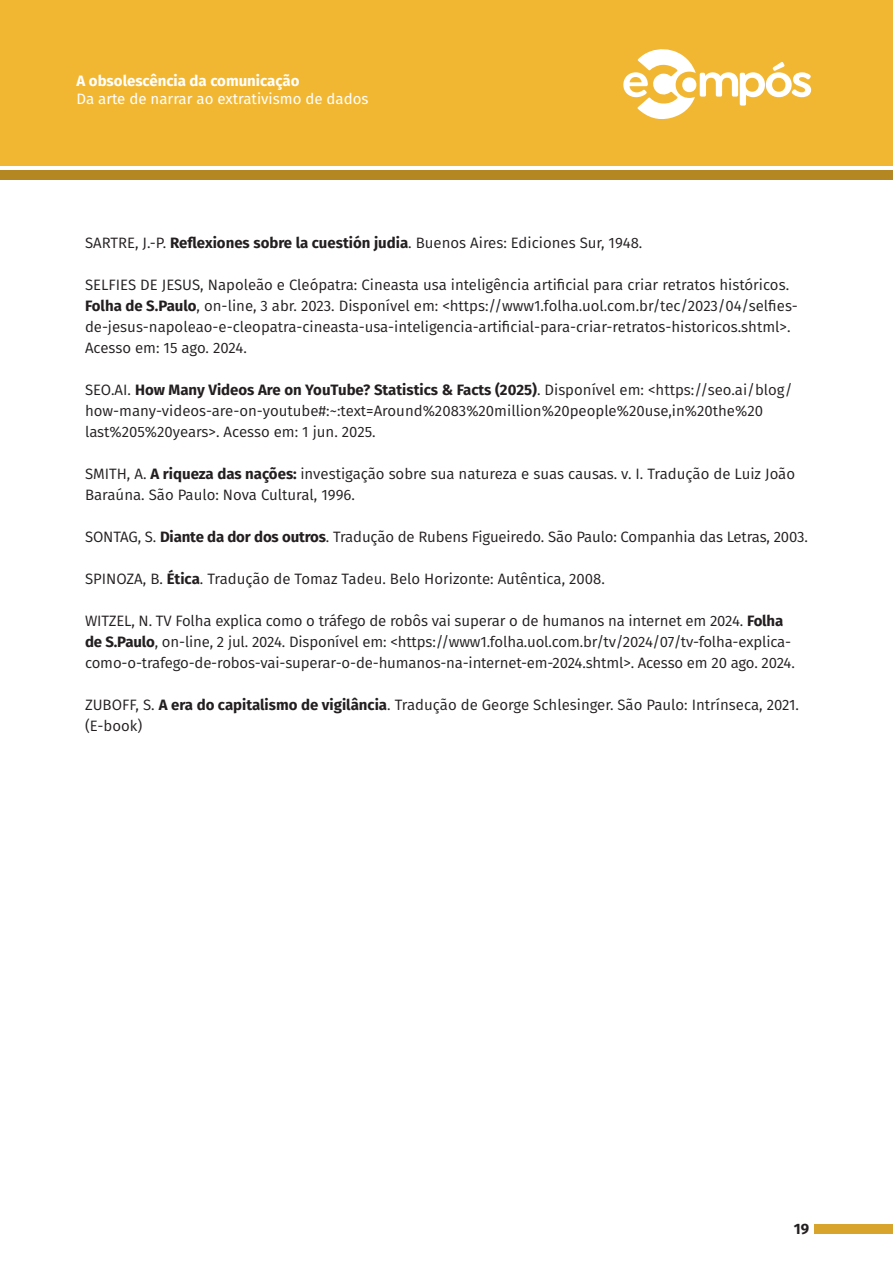
<style>
.page{position:relative;width:893px;height:1263px;background:#fff}
.page>*{position:absolute;margin:0;border:0;box-sizing:border-box;transform-origin:0 0}
.Texto{font:15px/21px "Fira Sans";color:#231f20}
.t1{font:15px "Fira Sans";color:#fff}
.t2{font:700 15px "Fira Sans";color:#fff}
.t3{font:700 15px "Fira Sans";color:#231f20}
.s1{font-weight:700}
</style>
<div class="page">
<div style="left:0;top:0;width:893px;height:166px;background:#f2b732"></div>
<div style="left:0;top:170px;width:893px;height:10px;background:#b48723"></div>
<div style="left:814px;top:1224px;width:79px;height:9px;background:#d9a42c"></div>
<svg style="left:623px;top:49px;width:188px;height:70px"></svg>
<p class="t2" style="left:77px;top:68px;width:224px">A obsolescência da comunicação</p>
<p class="t1" style="left:77px;top:87px;width:293px">Da arte de narrar ao extrativismo de dados</p>
<p class="Texto" style="left:85px;top:232px;width:559px">SARTRE, J.-P. <span class="s1">Reflexiones sobre la cuestión judia</span>. Buenos Aires: Ediciones Sur, 1948.</p>
<p class="Texto" style="left:85px;top:274px;width:714px">SELFIES DE JESUS, Napoleão e Cleópatra: Cineasta usa inteligência artificial para criar retratos históricos.<br><span class="s1">Folha de S.Paulo</span>, on-line, 3 abr. 2023. Disponível em: &lt;https://www1.folha.uol.com.br/tec/2023/04/selfies&shy;de-jesus-napoleao-e-cleopatra-cineasta-usa-inteligencia-artificial-para-criar-retratos-historicos.shtml&gt;.<br>Acesso em: 15 ago. 2024.</p>
<p class="Texto" style="left:85px;top:379px;width:709px">SEO.AI. <span class="s1">How Many Videos Are on YouTube? Statistics &amp; Facts (2025)</span>. Disponível em: &lt;https://seo.ai/blog/ how-many-videos-are-on-youtube#:~:text=Around%2083%20million%20people%20use,in%20the%20 last%205%20years&gt;. Acesso em: 1 jun. 2025.</p>
<p class="Texto" style="left:85px;top:463px;width:712px">SMITH, A. <span class="s1">A riqueza das nações:</span> investigação sobre sua natureza e suas causas. v. I. Tradução de Luiz João<br>Baraúna. São Paulo: Nova Cultural, 1996.</p>
<p class="Texto" style="left:85px;top:526px;width:724px">SONTAG, S. <span class="s1">Diante da dor dos outros</span>. Tradução de Rubens Figueiredo. São Paulo: Companhia das Letras, 2003.</p>
<p class="Texto" style="left:85px;top:568px;width:521px">SPINOZA, B. <span class="s1">Ética</span>. Tradução de Tomaz Tadeu. Belo Horizonte: Autêntica, 2008.</p>
<p class="Texto" style="left:85px;top:610px;width:711px">WITZEL, N. TV Folha explica como o tráfego de robôs vai superar o de humanos na internet em 2024. <span class="s1">Folha de S.Paulo</span>, on-line, 2 jul. 2024. Disponível em: &lt;https://www1.folha.uol.com.br/tv/2024/07/tv-folha-explica&shy;como-o-trafego-de-robos-vai-superar-o-de-humanos-na-internet-em-2024.shtml&gt;. Acesso em 20 ago. 2024.</p>
<p class="Texto" style="left:85px;top:694px;width:715px">ZUBOFF, S. <span class="s1">A era do capitalismo de vigilância</span>. Tradução de George Schlesinger. São Paulo: Intrínseca, 2021. (E-book)</p>
<p class="t3" style="left:794px;top:1216px;width:17px">19</p>
</div>
